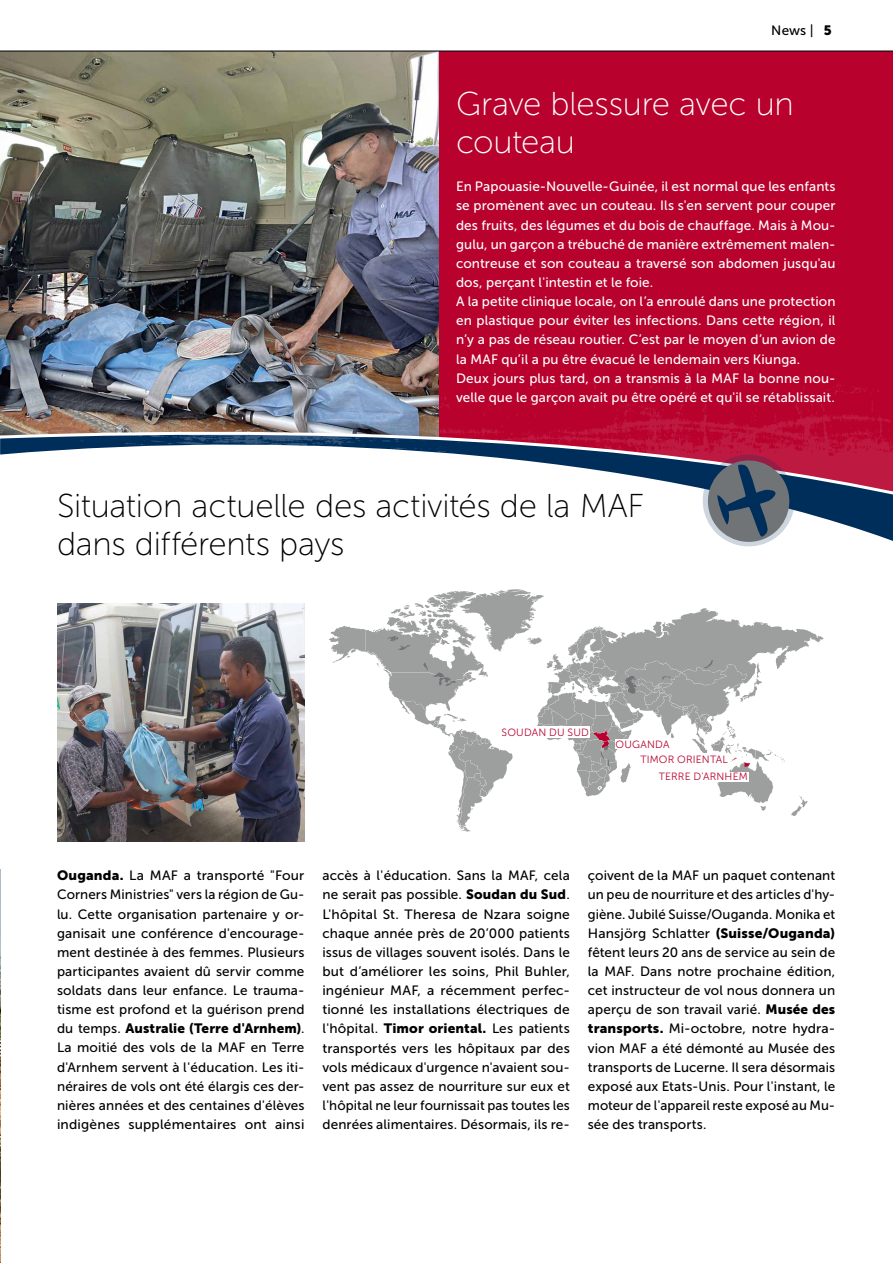
<style>
.page{position:relative;width:893px;height:1263px;background:#fff}
.page>*{position:absolute;margin:0;border:0;box-sizing:border-box;transform-origin:0 0}
.t1{font:33px/38.2px "Museo Sans 100";letter-spacing:-.01em;color:#000}
.t2{font:33px/38.2px "Museo Sans 100";letter-spacing:-.01em;color:#fff}
.t3{font:13.5px/19.2px "Museo Sans 500";letter-spacing:.01em;color:#000;text-align:justify}
.t4{font:13.5px/19.2px "Museo Sans 500";letter-spacing:.01em;color:#fff}
.t5{font:13.5px "Museo Sans 900";letter-spacing:.005em;color:#000}
.t6{font:10.5px "Museo Sans 300";letter-spacing:.02em;color:#b8022d}
.s1{font-family:"Museo Sans 900"}
.s2{font-family:"Museo Sans 500"}
</style>
<div class="page">
<svg style="left:329px;top:589px;width:495px;height:243px"></svg>
<div style="left:0;top:35px;width:893px;height:395px;background:#b8022d"></div>
<img style="left:440px;top:368px;width:451px;height:57px">
<img style="left:1px;top:51px;width:438px;height:374px">
<img style="left:0;top:869px;width:1px;height:394px">
<div style="left:615px;top:739px;width:55px;height:10px;background:#fff"></div>
<div style="left:501px;top:726px;width:89px;height:11px;background:#fff"></div>
<div style="left:658px;top:772px;width:91px;height:9px;background:#fff"></div>
<div style="left:639px;top:753px;width:90px;height:12px;background:#fff"></div>
<svg style="left:0;top:425px;width:893px;height:116px"></svg>
<svg style="left:697px;top:449px;width:103px;height:98px"></svg>
<img style="left:57px;top:604px;width:247px;height:238px">
<div style="left:0;top:35px;width:893px;height:16px;background:#fff"></div>
<p class="t3" style="left:771px;top:21px;width:62px">News | <span class="s1">5</span></p>
<h1 class="t2" style="left:456px;top:85px;width:339px">Grave blessure avec un couteau</h1>
<p class="t4" style="left:456px;top:177px;width:381px">En Papouasie-Nouvelle-Guinée, il est normal que les enfants se promènent avec un couteau. Ils s'en servent pour couper des fruits, des légumes et du bois de chauffage. Mais à Mou&shy;gulu, un garçon a trébuché de manière extrêmement malen&shy;contreuse et son couteau a traversé son abdomen jusqu'au dos, perçant l'intestin et le foie.<br>A la petite clinique locale, on l’a enroulé dans une protection en plastique pour éviter les infections. Dans cette région, il n’y a pas de réseau routier. C’est par le moyen d’un avion de la MAF qu’il a pu être évacué le lendemain vers Kiunga.<br>Deux jours plus tard, on a transmis à la MAF la bonne nou&shy;velle que le garçon avait pu être opéré et qu'il se rétablissait.</p>
<h1 class="t1" style="left:57px;top:487px;width:589px">Situation actuelle des activités de la MAF dans différents pays</h1>
<p class="t6" style="left:502px;top:726px;width:89px">SOUDAN DU SUD</p>
<p class="t6" style="left:616px;top:739px;width:55px">OUGANDA</p>
<p class="t6" style="left:640px;top:754px;width:89px">TIMOR ORIENTAL</p>
<p class="t6" style="left:659px;top:771px;width:90px">TERRE D'ARNHEM</p>
<p class="t3" style="left:57px;top:866px;width:249px"><span class="s1">Ouganda.</span> La MAF a transporté "Four Corners Ministries" vers la région de Gu&shy;lu. Cette organisation partenaire y or&shy;ganisait une conférence d'encourage&shy;ment destinée à des femmes. Plusieurs participantes avaient dû servir comme soldats dans leur enfance. Le trauma&shy;tisme est profond et la guérison prend</p>
<p class="t5" style="left:57px;top:1021px;width:249px"><span class="s2">du temps.</span> Australie (Terre d'Arnhem)<span class="s2">.</span></p>
<p class="t3" style="left:57px;top:1038px;width:249px">La moitié des vols de la MAF en Terre d'Arnhem servent à l'éducation. Les iti&shy;néraires de vols ont été élargis ces der&shy;nières années et des centaines d'élèves indigènes supplémentaires ont ainsi</p>
<p class="t3" style="left:322px;top:866px;width:249px">accès à l'éducation. Sans la MAF, cela ne serait pas possible. <span class="s1">Soudan du Sud</span>.<br>L'hôpital St. Theresa de Nzara soigne chaque année près de 20’000 patients issus de villages souvent isolés. Dans le but d’améliorer les soins, Phil Buhler, ingénieur MAF, a récemment perfec&shy;tionné les installations électriques de l'hôpital. <span class="s1">Timor oriental.</span> Les patients transportés vers les hôpitaux par des vols médicaux d'urgence n'avaient sou&shy;vent pas assez de nourriture sur eux et l'hôpital ne leur fournissait pas toutes les denrées alimentaires. Désormais, ils re-</p>
<p class="t3" style="left:588px;top:866px;width:249px">çoivent de la MAF un paquet contenant un peu de nourriture et des articles d'hy&shy;giène. Jubilé Suisse/Ouganda. Monika et Hansjörg Schlatter <span class="s1">(Suisse/Ouganda) </span>fêtent leurs 20 ans de service au sein de la MAF. Dans notre prochaine édition, cet instructeur de vol nous donnera un aperçu de son travail varié. <span class="s1">Musée des transports.</span> Mi-octobre, notre hydra&shy;vion MAF a été démonté au Musée des transports de Lucerne. Il sera désormais exposé aux Etats-Unis. Pour l'instant, le moteur de l'appareil reste exposé au Mu&shy;sée des transports.</p>
</div>
